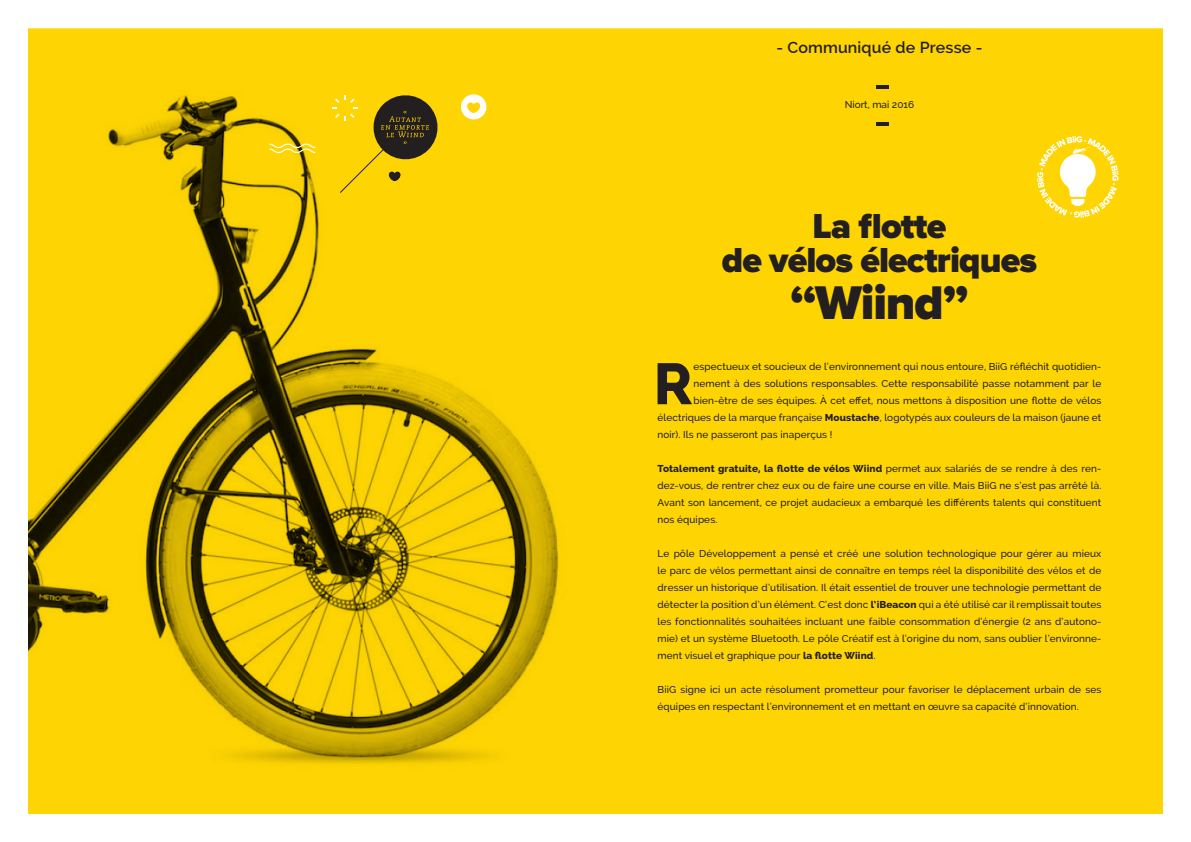
<style>
.page{position:relative;width:1191px;height:842px;background:#fff}
.page>*{position:absolute;margin:0;border:0;box-sizing:border-box;transform-origin:0 0}
.t1{font:800 57.9px "Raleway";color:#231f20}
.t2{font:900 49px "Proxima Nova";letter-spacing:-.025em;color:#231f20}
.t3{font:900 36px "Proxima Nova";letter-spacing:-.025em;color:#231f20}
.t4{font:600 16px "Raleway";letter-spacing:.01em;color:#231f20}
.t5{font:500 10px/17px "Raleway";letter-spacing:.01em;color:#231f20;text-align:justify}
.s1{font-weight:800}
</style>
<div class="page">
<div style="left:28px;top:28px;width:1135px;height:786px;background:#fed503"></div>
<img style="left:28px;top:69px;width:543px;height:718px">
<svg style="left:269px;top:144px;width:46px;height:9px"></svg>
<svg style="left:460px;top:93px;width:28px;height:28px"></svg>
<svg style="left:332px;top:92px;width:109px;height:101px;background:#bea00d"></svg>
<svg style="left:1037px;top:136px;width:81px;height:82px"></svg>
<svg style="left:876px;top:85px;width:12px;height:3px"></svg>
<svg style="left:876px;top:122px;width:12px;height:3px"></svg>
<p class="t4" style="left:776px;top:38px;width:207px">- Communiqué de Presse -</p>
<p class="t5" style="left:844px;top:96px;width:71px">Niort, mai 2016</p>
<p class="t3" style="left:812px;top:205px;width:135px">La flotte</p>
<p class="t3" style="left:722px;top:239px;width:317px">de vélos électriques</p>
<p class="t2" style="left:790px;top:275px;width:180px">‘‘Wiind’’</p>
<p class="t1" style="left:653px;top:351px;width:41px">R</p>
<p class="t5" style="left:693px;top:358px;width:409px">espectueux et soucieux de l’environnement qui nous entoure, BiiG réfléchit quotidien-</p>
<p class="t5" style="left:693px;top:375px;width:409px">nement à des solutions responsables. Cette responsabilité passe notamment par le</p>
<p class="t5" style="left:693px;top:392px;width:409px">bien-être de ses équipes. À cet effet, nous mettons à disposition une flotte de vélos</p>
<p class="t5" style="left:657px;top:409px;width:445px">électriques de la marque française <span class="s1">Moustache</span>, logotypés aux couleurs de la maison (jaune et</p>
<p class="t5" style="left:657px;top:426px;width:176px">noir). Ils ne passeront pas inaperçus !</p>
<p class="t5" style="left:657px;top:460px;width:445px"><span class="s1">Totalement gratuite, la flotte de vélos Wiind</span> permet aux salariés de se rendre à des ren&shy;dez-vous, de rentrer chez eux ou de faire une course en ville. Mais BiiG ne s’est pas arrêté là.<br>Avant son lancement, ce projet audacieux a embarqué les différents talents qui constituent nos équipes.</p>
<p class="t5" style="left:657px;top:545px;width:445px">Le pôle Développement a pensé et créé une solution technologique pour gérer au mieux le parc de vélos permettant ainsi de connaître en temps réel la disponibilité des vélos et de dresser un historique d’utilisation. Il était essentiel de trouver une technologie permettant de détecter la position d’un élément. C’est donc <span class="s1">l’iBeacon</span> qui a été utilisé car il remplissait toutes les fonctionnalités souhaitées incluant une faible consommation d’énergie (2 ans d’autono&shy;mie) et un système Bluetooth. Le pôle Créatif est à l’origine du nom, sans oublier l’environne&shy;ment visuel et graphique pour <span class="s1">la flotte Wiind</span>.</p>
<p class="t5" style="left:657px;top:681px;width:445px">BiiG signe ici un acte résolument prometteur pour favoriser le déplacement urbain de ses équipes en respectant l’environnement et en mettant en œuvre sa capacité d’innovation.</p>
</div>
